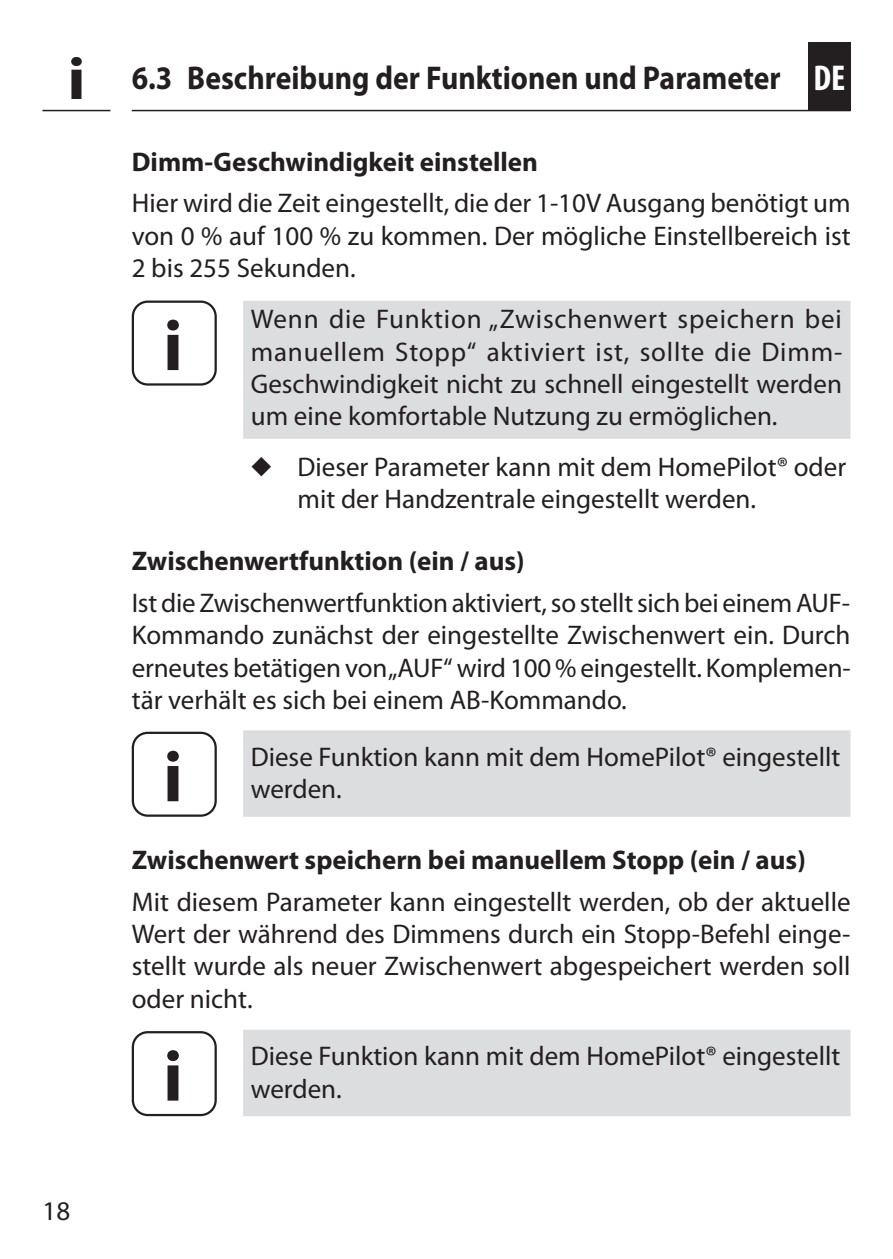
<style>
.page{position:relative;width:893px;height:1259px;background:#fff}
.page>*{position:absolute;margin:0;border:0;box-sizing:border-box;transform-origin:0 0}
.INFO-Icon{font:700 72px "Myriad Pro";color:#231f20}
.INFO-Icon-2{font:700 60px "Myriad Pro";color:#231f20;scale:1.1 1}
.t1{font:700 condensed 36px "Myriad Pro";color:#fff}
.t2{font:700 33px "Myriad Pro";color:#231f20;scale:.9 1}
.Fließtext_-_DE{font:27px/32.4px "Myriad Pro";color:#231f20;text-align:justify}
.Nützliche_Infos_-_DE{font:27px/32.4px "Myriad Pro";color:#231f20}
.Untertitel_-_DE{font:700 27px "Myriad Pro";color:#231f20}
</style>
<div class="page">
<div style="left:808px;top:42px;width:42px;height:69px;background:#231f20"></div>
<hr style="left:132px;top:110px;width:719px;height:1px;background:#231f20">
<hr style="left:42px;top:110px;width:68px;height:1px;background:#231f20">
<div style="left:243px;top:301px;width:607px;height:138px;background:#dcdddf"></div>
<div style="left:243px;top:730px;width:607px;height:87px;background:#dcdddf"></div>
<div style="left:243px;top:1029px;width:607px;height:87px;background:#dcdddf"></div>
<div style="left:132px;top:300px;width:85px;height:85px;border:2px solid #231f20;border-radius:15px"></div>
<div style="left:132px;top:731px;width:85px;height:86px;border:2px solid #231f20;border-radius:15px"></div>
<div style="left:132px;top:1031px;width:85px;height:85px;border:2px solid #231f20;border-radius:15px"></div>
<p class="INFO-Icon-2" style="left:67px;top:45px;width:18px">i</p>
<p class="t2" style="left:132px;top:59px;width:723px">6.3 Beschreibung der Funktionen und Parameter</p>
<h3 class="t1" style="left:813px;top:58px;width:33px">DE</h3>
<p class="Untertitel_-_DE" style="left:132px;top:146px;width:408px">Dimm-Geschwindigkeit einstellen</p>
<p class="Fließtext_-_DE" style="left:132px;top:188px;width:720px">Hier wird die Zeit eingestellt, die der 1-10V Ausgang benötigt um von 0 % auf 100 % zu kommen. Der mögliche Einstellbereich ist 2 bis 255 Sekunden.</p>
<p class="INFO-Icon" style="left:163px;top:305px;width:21px">i</p>
<p class="Nützliche_Infos_-_DE" style="left:251px;top:303px;width:593px;text-align:justify">Wenn die Funktion „Zwischenwert speichern bei manuellem Stopp“ aktiviert ist, sollte die Dimm-Geschwindigkeit nicht zu schnell eingestellt werden um eine komfortable Nutzung zu ermöglichen.</p>
<p class="Fließtext_-_DE" style="left:298px;top:451px;width:550px;text-indent:-47px">◆ Dieser Parameter kann mit dem HomePilot® oder mit der Handzentrale eingestellt werden.</p>
<p class="Untertitel_-_DE" style="left:132px;top:546px;width:394px">Zwischenwertfunktion (ein / aus)</p>
<p class="Fließtext_-_DE" style="left:132px;top:587px;width:721px">Ist die Zwischenwertfunktion aktiviert, so stellt sich bei einem AUF-Kommando zunächst der eingestellte Zwischenwert ein. Durch erneutes betätigen von „AUF“ wird 100 % eingestellt. Komplemen&shy;tär verhält es sich bei einem AB-Kommando.</p>
<p class="INFO-Icon" style="left:163px;top:736px;width:21px">i</p>
<p class="Nützliche_Infos_-_DE" style="left:251px;top:741px;width:591px">Diese Funktion kann mit dem HomePilot® eingestellt werden.</p>
<p class="Untertitel_-_DE" style="left:132px;top:844px;width:676px">Zwischenwert speichern bei manuellem Stopp (ein / aus)</p>
<p class="Fließtext_-_DE" style="left:132px;top:886px;width:720px">Mit diesem Parameter kann eingestellt werden, ob der aktuelle Wert der während des Dimmens durch ein Stopp-Befehl einge&shy;stellt wurde als neuer Zwischenwert abgespeichert werden soll oder nicht.</p>
<p class="Fließtext_-_DE" style="left:43px;top:1195px;width:29px">18</p>
<p class="INFO-Icon" style="left:163px;top:1036px;width:21px">i</p>
<p class="Nützliche_Infos_-_DE" style="left:251px;top:1040px;width:591px">Diese Funktion kann mit dem HomePilot® eingestellt werden.</p>
</div>
